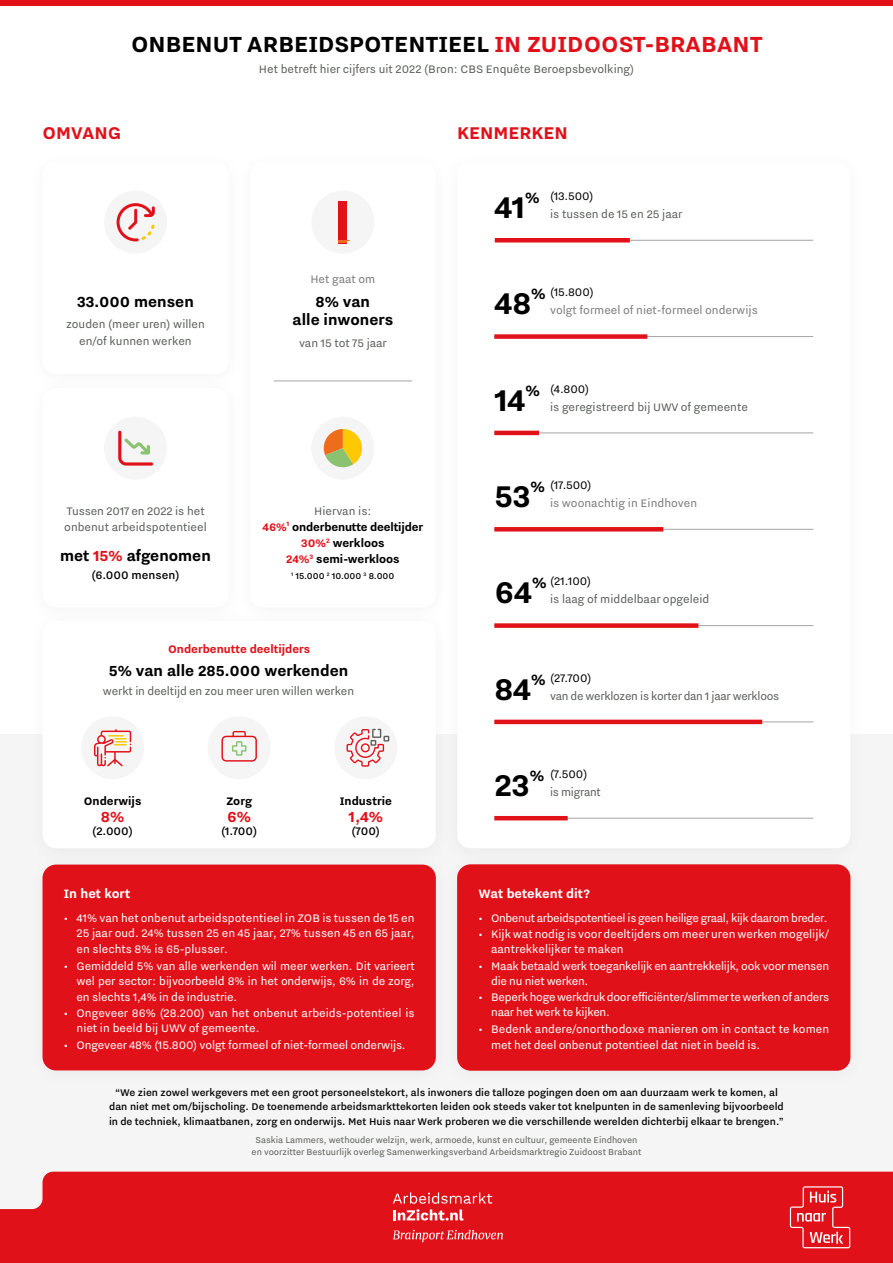
<style>
.page{position:relative;width:893px;height:1263px;background:#fff}
.page>*{position:absolute;margin:0;border:0;box-sizing:border-box;transform-origin:0 0}
.t1{font:700 37.05px "Nitti Grotesk";color:#000}
.t2{font:700 27px "Nitti Grotesk";color:#000}
.t3{font:700 21px "Nitti Grotesk";color:#e1111a}
.t4{font:700 18px "Nitti Grotesk";color:#000}
.t5{font:700 18px "Nitti Grotesk";color:#e1111a}
.t6{font:700 15px "Nitti Grotesk";color:#fff}
.t7{font:13.5px/15.6px "Nitti Grotesk";letter-spacing:-.01em;color:#fff}
.t8{font:13.5px/16.2px "Nitti Grotesk";color:#5a5f5a}
.t9{font:700 13.5px/16.2px "Nitti Grotesk";color:#000;text-align:center}
.t10{font:13.5px "Nitti Grotesk";color:#7c7b7b}
.t11{font:13.5px "Nitti Grotesk";letter-spacing:-.03em;color:#fff}
.t12{font:13.5px "Nitti Grotesk";color:#000}
.t13{font:13.5px "Nitti Grotesk";letter-spacing:-.02em;color:#5a5f5a}
.t14{font:500 13.5px "Nitti Grotesk";color:#000}
.t15{font:700 13.5px "Nitti Grotesk";color:#e1111a}
.t16{font:500 12px/14.4px "Nitti Grotesk";color:#000;text-align:center}
.t17{font:10.5px/12.6px "Nitti Grotesk";color:#5a5f5a;text-align:center}
.t18{font:500 10.5px "Nitti Grotesk";color:#000}
.s1{color:#e1111a}
.s2{font-weight:400;color:#5a5f5a}
</style>
<div class="page">
<div style="left:0;top:735px;width:893px;height:528px;background:#f6f5f5"></div>
<div style="left:0;top:1172px;width:893px;height:91px;background:#e1111a"></div>
<svg style="left:790px;top:1186px;width:60px;height:62px;background:#e63b43"></svg>
<div style="left:0;top:0;width:893px;height:5px;background:#e1111a"></div>
<div style="left:440px;top:148px;width:427px;height:720px;background:#fff"></div>
<div style="left:26px;top:607px;width:427px;height:261px;background:#fafafa"></div>
<div style="left:43px;top:621px;width:393px;height:227px;background:#fff;border-radius:14px"></div>
<div style="left:26px;top:851px;width:427px;height:239px;background:#f3f2f2"></div>
<div style="left:43px;top:864px;width:393px;height:206px;background:#e1111a;border-radius:14px"></div>
<div style="left:440px;top:851px;width:427px;height:240px;background:#f3f2f2"></div>
<div style="left:457px;top:864px;width:393px;height:207px;background:#e1111a;border-radius:14px"></div>
<div style="left:104px;top:191px;width:63px;height:63px;background:#f6f5f5;border-radius:50%"></div>
<svg style="left:117px;top:203px;width:38px;height:38px"></svg>
<div style="left:311px;top:191px;width:63px;height:63px;background:#f6f5f5;border-radius:50%"></div>
<div style="left:339px;top:201px;width:8px;height:42px;background:#e1111a"></div>
<hr style="left:274px;top:380px;width:138px;height:1px;background:#a5a4a2">
<div style="left:334px;top:716px;width:63px;height:63px;background:#f6f5f5;border-radius:50%"></div>
<svg style="left:346px;top:729px;width:43px;height:38px"></svg>
<div style="left:81px;top:716px;width:63px;height:63px;background:#f6f5f5;border-radius:50%"></div>
<svg style="left:339px;top:240px;width:11px;height:3px"></svg>
<div style="left:104px;top:417px;width:63px;height:63px;background:#f6f5f5;border-radius:50%"></div>
<svg style="left:118px;top:431px;width:35px;height:35px"></svg>
<div style="left:311px;top:417px;width:63px;height:63px;background:#f6f5f5;border-radius:50%"></div>
<svg style="left:323px;top:429px;width:39px;height:39px"></svg>
<hr style="left:494px;top:240px;width:319px;height:1px;background:#a5a4a2">
<hr style="left:495px;top:238px;width:135px;height:4px;background:#e1111a">
<hr style="left:494px;top:336px;width:319px;height:1px;background:#a5a4a2">
<div style="left:494px;top:334px;width:153px;height:5px;background:#e1111a"></div>
<hr style="left:494px;top:432px;width:319px;height:1px;background:#a5a4a2">
<hr style="left:494px;top:431px;width:45px;height:4px;background:#e1111a">
<hr style="left:494px;top:529px;width:319px;height:1px;background:#a5a4a2">
<hr style="left:494px;top:527px;width:169px;height:4px;background:#e1111a">
<hr style="left:494px;top:625px;width:319px;height:1px;background:#a5a4a2">
<div style="left:494px;top:623px;width:204px;height:5px;background:#e1111a"></div>
<hr style="left:494px;top:818px;width:319px;height:1px;background:#a5a4a2">
<hr style="left:494px;top:816px;width:74px;height:4px;background:#e1111a">
<hr style="left:494px;top:721px;width:319px;height:1px;background:#a5a4a2">
<hr style="left:494px;top:720px;width:268px;height:4px;background:#e1111a">
<div style="left:208px;top:716px;width:63px;height:63px;background:#f6f5f5;border-radius:50%"></div>
<svg style="left:221px;top:731px;width:36px;height:31px"></svg>
<svg style="left:94px;top:729px;width:37px;height:37px"></svg>
<svg style="left:393px;top:1230px;width:110px;height:12px"></svg>
<svg style="left:393px;top:1192px;width:99px;height:28px;background:#e7464d"></svg>
<h2 class="t2" style="left:131px;top:29px;width:633px">ONBENUT ARBEIDSPOTENTIEEL <span class="s1">IN ZUIDOOST-BRABANT</span></h2>
<p class="t8" style="left:259px;top:61px;width:377px">Het betreft hier cijfers uit 2022 (Bron: CBS Enquête Beroepsbevolking)</p>
<h3 class="t3" style="left:43px;top:122px;width:80px">OMVANG</h3>
<h3 class="t3" style="left:457px;top:122px;width:112px">KENMERKEN</h3>
<p class="t10" style="left:310px;top:272px;width:66px">Het gaat om</p>
<h3 class="t4" style="left:77px;top:292px;width:118px">33.000 mensen</h3>
<h3 class="t4" style="left:316px;top:292px;width:56px">8% van</h3>
<p class="t8" style="left:66px;top:316px;width:140px">zouden (meer uren) willen</p>
<h3 class="t4" style="left:293px;top:310px;width:102px">alle inwoners</h3>
<p class="t8" style="left:79px;top:332px;width:114px">en/of kunnen werken</p>
<p class="t8" style="left:299px;top:334px;width:89px">van 15 tot 75 jaar</p>
<p class="t8" style="left:64px;top:502px;width:144px">Tussen 2017 en 2022 is het onbenut arbeidspotentieel</p>
<h3 class="t4" style="left:60px;top:546px;width:152px">met <span class="s1">15%</span> afgenomen</h3>
<p class="t14" style="left:92px;top:568px;width:89px">(6.000 mensen)</p>
<p class="t9" style="left:263px;top:502px;width:162px"><span class="s2">Hiervan is:<br></span><span class="s1">46%</span><sup>1</sup> onderbenutte deeltijder<br><span class="s1">30%</span><sup>2</sup> werkloos<br><span class="s1">24%</span><sup>3</sup> semi-werkloos</p>
<p class="t18" style="left:291px;top:571px;width:105px"><sup>1</sup> 15.000 <sup>2</sup> 10.000 <sup>3</sup> 8.000</p>
<p class="t15" style="left:168px;top:641px;width:144px">Onderbenutte deeltijders</p>
<h3 class="t4" style="left:109px;top:661px;width:241px">5% van alle 285.000 werkenden</h3>
<p class="t8" style="left:103px;top:683px;width:253px">werkt in deeltijd en zou meer uren willen werken</p>
<p class="t9" style="left:84px;top:793px;width:59px">Onderwijs</p>
<h3 class="t5" style="left:101px;top:807px;width:25px">8%</h3>
<p class="t14" style="left:92px;top:824px;width:42px">(2.000)</p>
<p class="t9" style="left:226px;top:793px;width:27px">Zorg</p>
<h3 class="t5" style="left:227px;top:807px;width:25px">6%</h3>
<p class="t14" style="left:221px;top:824px;width:38px">(1.700)</p>
<p class="t9" style="left:340px;top:793px;width:54px">Industrie</p>
<h3 class="t5" style="left:348px;top:807px;width:36px">1,4%</h3>
<p class="t14" style="left:351px;top:824px;width:30px">(700)</p>
<h1 class="t1" style="left:494px;top:187px;width:47px">41<sup>%</sup></h1>
<p class="t12" style="left:550px;top:189px;width:45px">(13.500)</p>
<p class="t8" style="left:550px;top:206px;width:134px">is tussen de 15 en 25 jaar</p>
<p class="t12" style="left:550px;top:285px;width:45px">(15.800)</p>
<h1 class="t1" style="left:494px;top:283px;width:53px">48<sup>%</sup></h1>
<p class="t10" style="left:550px;top:303px;width:209px">volgt formeel of niet-formeel onderwijs</p>
<h1 class="t1" style="left:494px;top:379px;width:47px">14<sup>%</sup></h1>
<p class="t12" style="left:550px;top:381px;width:41px">(4.800)</p>
<p class="t8" style="left:550px;top:398px;width:199px">is geregistreerd bij UWV of gemeente</p>
<p class="t12" style="left:550px;top:478px;width:43px">(17.500)</p>
<h1 class="t1" style="left:494px;top:476px;width:52px">53<sup>%</sup></h1>
<p class="t10" style="left:550px;top:496px;width:148px">is woonachtig in Eindhoven</p>
<p class="t12" style="left:550px;top:574px;width:43px">(21.100)</p>
<h1 class="t1" style="left:494px;top:572px;width:54px">64<sup>%</sup></h1>
<p class="t8" style="left:550px;top:591px;width:161px">is laag of middelbaar opgeleid</p>
<p class="t12" style="left:550px;top:671px;width:43px">(27.700)</p>
<h1 class="t1" style="left:494px;top:668px;width:53px">84<sup>%</sup></h1>
<p class="t13" style="left:550px;top:688px;width:231px">van de werklozen is korter dan 1 jaar werkloos</p>
<p class="t12" style="left:550px;top:767px;width:39px">(7.500)</p>
<h1 class="t1" style="left:494px;top:765px;width:51px">23<sup>%</sup></h1>
<p class="t13" style="left:550px;top:785px;width:52px">is migrant</p>
<p class="t6" style="left:64px;top:885px;width:68px">In het kort</p>
<p class="t7" style="left:77px;top:910px;width:340px;text-align:justify;text-indent:-13px">• 41% van het onbenut arbeidspotentieel in ZOB is tussen de 15 en 25 jaar oud. 24% tussen 25 en 45 jaar, 27% tussen 45 en 65 jaar, en slechts 8% is 65-plusser.</p>
<p class="t7" style="left:77px;top:958px;width:340px;text-align:justify;text-indent:-13px">• Gemiddeld 5% van alle werkenden wil meer werken. Dit varieert wel per sector: bijvoorbeeld 8% in het onderwijs, 6% in de zorg, en slechts 1,4% in de industrie.</p>
<p class="t7" style="left:77px;top:1006px;width:340px;line-height:15px;text-indent:-13px">• Ongeveer 86% (28.200) van het onbenut arbeids-potentieel is niet in beeld bij UWV of gemeente.</p>
<p class="t7" style="left:64px;top:1037px;width:343px">• Ongeveer 48% (15.800) volgt formeel of niet-formeel onderwijs.</p>
<p class="t6" style="left:478px;top:885px;width:113px">Wat betekent dit?</p>
<p class="t11" style="left:478px;top:911px;width:350px">• Onbenut arbeidspotentieel is geen heilige graal, kijk daarom breder.</p>
<p class="t7" style="left:491px;top:926px;width:340px;line-height:15px;text-indent:-13px">• Kijk wat nodig is voor deeltijders om meer uren werken mogelijk/ aantrekkelijker te maken</p>
<p class="t7" style="left:491px;top:958px;width:340px;line-height:15px;text-indent:-13px">• Maak betaald werk toegankelijk en aantrekkelijk, ook voor mensen die nu niet werken.</p>
<p class="t7" style="left:491px;top:989px;width:340px;line-height:15px;text-indent:-13px">• Beperk hoge werkdruk door efficiënter/slimmer te werken of anders naar het werk te kijken.</p>
<p class="t7" style="left:491px;top:1020px;width:340px;line-height:16.2px;text-indent:-13px">• Bedenk andere/onorthodoxe manieren om in contact te komen met het deel onbenut potentieel dat niet in beeld is.</p>
<p class="t16" style="left:109px;top:1085px;width:676px">“We zien zowel werkgevers met een groot personeelstekort, als inwoners die talloze pogingen doen om aan duurzaam werk te komen, al dan niet met om/bijscholing. De toenemende arbeidsmarkttekorten leiden ook steeds vaker tot knelpunten in de samenleving bijvoorbeeld in de techniek, klimaatbanen, zorg en onderwijs. Met Huis naar Werk proberen we die verschillende werelden dichterbij elkaar te brengen.”</p>
<p class="t17" style="left:252px;top:1133px;width:391px">Saskia Lammers, wethouder welzijn, werk, armoede, kunst en cultuur, gemeente Eindhoven en voorzitter Bestuurlijk overleg Samenwerkingsverband Arbeidsmarktregio Zuidoost Brabant</p>
</div>
